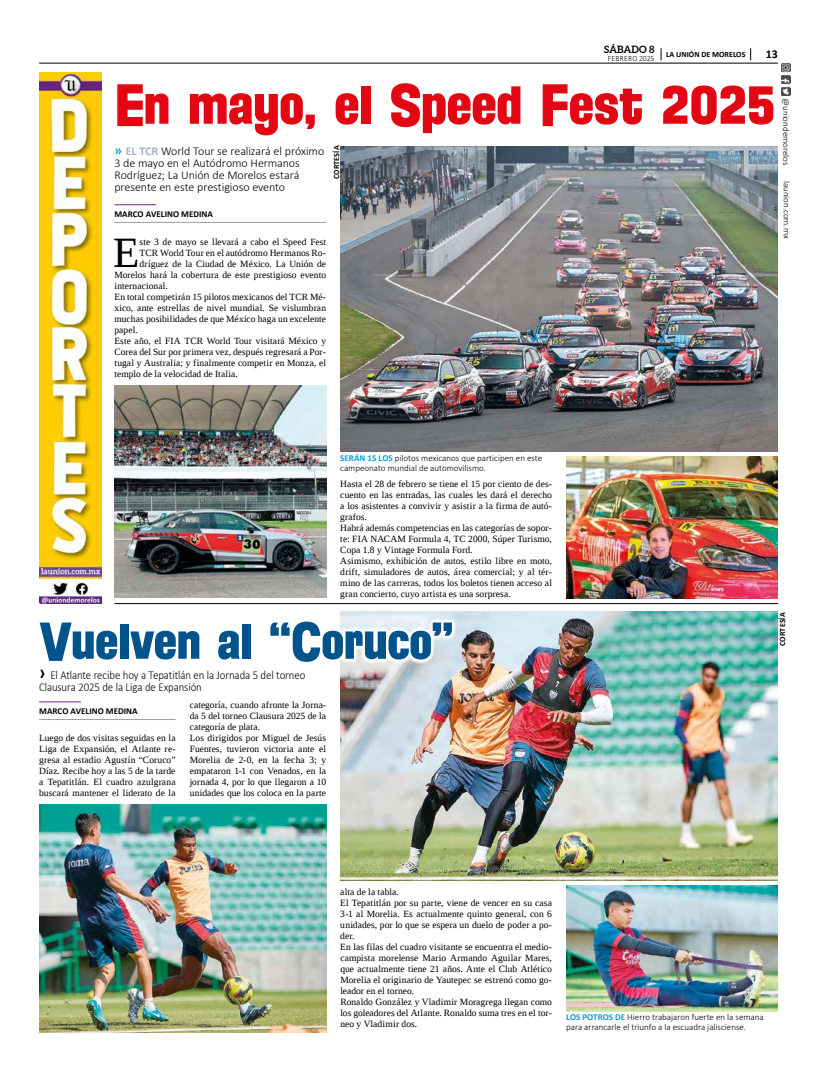
<style>
.page{position:relative;width:823px;height:1078px;background:#fff}
.page>*{position:absolute;margin:0;border:0;box-sizing:border-box;transform-origin:0 0}
.t1{font:57px "Florida Project Phase One";letter-spacing:-.01em;color:#e30613}
.t2{font:52.3px "Florida Project Phase One";letter-spacing:-.015em;color:#00548b}
.t3{font:43.1px "Liberation Serif";color:#000}
.t4{font:300 12px/12px "Calibri";letter-spacing:-.01em;color:#000}
.t5{font:300 12px/12px "Calibri";letter-spacing:-.01em;color:#000;scale:.9 1}
.t6{font:700 12px "Calibri";color:#000}
.t7{font:700 10px "Aleo";letter-spacing:.005em;color:#000}
.t8{font:9.5px/11px "Liberation Serif";letter-spacing:.01em;color:#000}
.t9{font:300 9px/10px "Calibri";color:#000}
.t10{font:700 9px "Calibri";color:#000}
.t11{font:700 8px "Calibri";letter-spacing:.005em;color:#000}
.t12{font:300 8px "Calibri";letter-spacing:.04em;color:#000;scale:.94 1}
.s1{font-weight:700;font-size:14px;color:#00afcb}
.s2{font-weight:700;color:#a5add8}
.s3{font-weight:700;color:#009fe3}
.s4{font-weight:700;font-size:20px}
</style>
<div class="page">
<img style="left:781px;top:63px;width:9px;height:33px">
<hr style="left:39px;top:63px;width:738px;height:1px;background:#000">
<svg style="left:750px;top:48px;width:1px;height:12px"></svg>
<svg style="left:660px;top:48px;width:1px;height:12px"></svg>
<img style="left:39px;top:72px;width:63px;height:531px">
<img style="left:340px;top:146px;width:437px;height:305px">
<img style="left:566px;top:456px;width:211px;height:142px">
<img style="left:114px;top:386px;width:212px;height:211px">
<hr style="left:114px;top:204px;width:42px;height:1px;background:#702283">
<hr style="left:114px;top:222px;width:212px;height:1px;background:#9d9d9c">
<hr style="left:39px;top:701px;width:42px;height:1px;background:#702283">
<hr style="left:39px;top:719px;width:136px;height:1px;background:#9d9d9c">
<hr style="left:114px;top:603px;width:663px;height:1px;background:#000">
<img style="left:39px;top:804px;width:287px;height:228px">
<img style="left:566px;top:885px;width:211px;height:125px">
<img style="left:340px;top:611px;width:437px;height:269px">
<div style="left:35px;top:616px;width:422px;height:50px;background:#fff"></div>
<p class="t7" style="left:603px;top:44px;width:52px">SÁBADO 8</p>
<p class="t12" style="left:607px;top:53px;width:51px">FEBRERO 2025</p>
<p class="t11" style="left:665px;top:49px;width:81px">LA UNIÓN DE MORELOS</p>
<p class="t6" style="left:765px;top:46px;width:14px">13</p>
<h1 class="t1" style="left:114px;top:67px;width:663px">En mayo, el Speed Fest 2025</h1>
<p class="t4" style="left:114px;top:145px;width:211px"><span class="s1">»</span> <span class="s2">EL TCR</span> World Tour se realizará el próximo 3 de mayo en el Autódromo Hermanos Rodríguez; La Unión de Morelos estará presente en este prestigioso evento</p>
<p class="t11" style="left:331px;top:179px;width:35px;rotate:-90deg">CORTESÍA</p>
<p class="t10" style="left:114px;top:207px;width:100px">MARCO AVELINO MEDINA</p>
<h3 class="t3" style="left:113px;top:225px;width:28px">E</h3>
<p class="t8" style="left:139px;top:236px;width:188px">ste 3 de mayo se llevará a cabo el Speed Fest</p>
<p class="t8" style="left:139px;top:247px;width:188px">TCR World Tour en el autódromo Hermanos Ro-</p>
<p class="t8" style="left:139px;top:258px;width:188px">dríguez de la Ciudad de México. La Unión de</p>
<p class="t8" style="left:114px;top:269px;width:213px">Morelos hará la cobertura de este prestigioso evento</p>
<p class="t8" style="left:114px;top:280px;width:55px">internacional.</p>
<p class="t8" style="left:114px;top:291px;width:213px">En total competirán 15 pilotos mexicanos del TCR Mé-</p>
<p class="t8" style="left:114px;top:302px;width:213px">xico, ante estrellas de nivel mundial. Se vislumbran</p>
<p class="t8" style="left:114px;top:313px;width:213px">muchas posibilidades de que México haga un excelente</p>
<p class="t8" style="left:114px;top:324px;width:25px">papel.</p>
<p class="t8" style="left:114px;top:335px;width:213px">Este año, el FIA TCR World Tour visitará México y</p>
<p class="t8" style="left:114px;top:346px;width:213px">Corea del Sur por primera vez, después regresará a Por-</p>
<p class="t8" style="left:114px;top:357px;width:213px">tugal y Australia; y finalmente competir en Monza, el</p>
<p class="t8" style="left:114px;top:368px;width:125px">templo de la velocidad de Italia.</p>
<p class="t9" style="left:790px;top:98px;width:69px;rotate:90deg">@uniondemorelos</p>
<p class="t9" style="left:791px;top:181px;width:59px;rotate:90deg">launion.com.mx</p>
<p class="t9" style="left:340px;top:452px;width:203px"><span class="s3">SERÁN 15 LOS</span> pilotos mexicanos que participen en este campeonato mundial de automovilismo.</p>
<p class="t8" style="left:340px;top:478px;width:213px">Hasta el 28 de febrero se tiene el 15 por ciento de des&shy;cuento en las entradas, las cuales les dará el derecho a los asistentes a convivir y asistir a la firma de autó&shy;grafos.<br>Habrá además competencias en las categorías de sopor&shy;te: FIA NACAM Formula 4, TC 2000, Súper Turismo, Copa 1.8 y Vintage Formula Ford.<br>Asimismo, exhibición de autos, estilo libre en moto, drift, simuladores de autos, área comercial; y al tér&shy;mino de las carreras, todos los boletos tienen acceso al gran concierto, cuyo artista es una sorpresa.</p>
<h2 class="t2" style="left:39px;top:606px;width:416px">Vuelven al “Coruco”</h2>
<p class="t5" style="left:39px;top:668px;width:297px"><span class="s4">›</span> El Atlante recibe hoy a Tepatitlán en la Jornada 5 del torneo<br>Clausura 2025 de la Liga de Expansión</p>
<p class="t10" style="left:39px;top:704px;width:100px">MARCO AVELINO MEDINA</p>
<p class="t8" style="left:39px;top:731px;width:138px;text-align:justify">Luego de dos visitas seguidas en la Liga de Expansión, el Atlante re&shy;gresa al estadio Agustín “Coruco” Díaz. Recibe hoy a las 5 de la tarde a Tepatitlán. El cuadro azulgrana buscará mantener el liderato de la</p>
<p class="t8" style="left:190px;top:698px;width:138px">categoría, cuando afronte la Jorna&shy;da 5 del torneo Clausura 2025 de la categoría de plata.<br>Los dirigidos por Miguel de Jesús<br>Fuentes, tuvieron victoria ante el<br>Morelia de 2-0, en la fecha 3; y empataron 1-1 con Venados, en la jornada 4, por lo que llegaron a 10 unidades que los coloca en la parte</p>
<p class="t11" style="left:776px;top:646px;width:35px;rotate:-90deg">CORTESÍA</p>
<p class="t8" style="left:340px;top:885px;width:213px">alta de la tabla.<br>El Tepatitlán por su parte, viene de vencer en su casa 3-1 al Morelia. Es actualmente quinto general, con 6 unidades, por lo que se espera un duelo de poder a po&shy;der.<br>En las filas del cuadro visitante se encuentra el medio&shy;campista morelense Mario Armando Aguilar Mares, que actualmente tiene 21 años. Ante el Club Atlético Morelia el originario de Yautepec se estrenó como go&shy;leador en el torneo.<br>Ronaldo González y Vladimir Moragrega llegan como los goleadores del Atlante. Ronaldo suma tres en el tor&shy;neo y Vladimir dos.</p>
<p class="t9" style="left:566px;top:1011px;width:199px"><span class="s3">LOS POTROS DE</span> Hierro trabajaron fuerte en la semana para arrancarle el triunfo a la escuadra jalisciense.</p>
</div>
